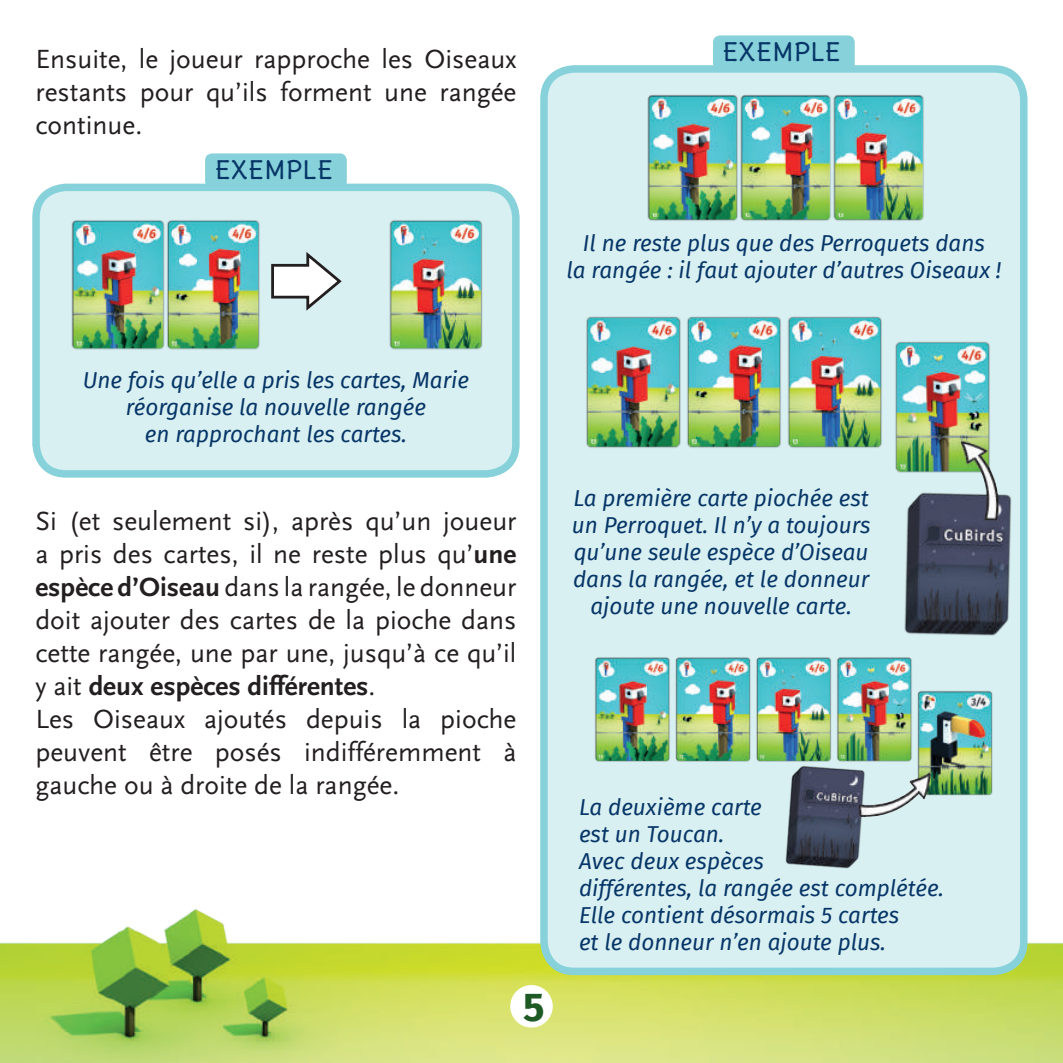
<style>
.page{position:relative;width:1063px;height:1063px;background:#fff}
.page>*{position:absolute;margin:0;border:0;box-sizing:border-box;transform-origin:0 0}
.t1{font:700 40px "Fira Sans";color:#1f5a24}
.t2{font:27.5px/33px "Scala Sans";color:#231f20;text-align:justify}
.t3{font:25px "Delius Unicase";color:#063567}
.t4{font:italic 22.5px/27px "Fira Sans";color:#063567;text-align:center}
.s1{font-weight:700}
</style>
<div class="page">
<img style="left:0;top:909px;width:1063px;height:154px">
<div style="left:510px;top:985px;width:43px;height:43px;background:#fff;border-radius:50%"></div>
<div style="left:36px;top:187px;width:480px;height:287px;background:#d9f0f2;border-radius:30px"></div>
<div style="left:32px;top:184px;width:488px;height:294px;border:8px solid #87d2da;border-radius:30px"></div>
<div style="left:205px;top:153px;width:142px;height:36px;background:#87d2da;border-radius:7px"></div>
<img style="left:71px;top:208px;width:449px;height:154px">
<div style="left:544px;top:69px;width:480px;height:902px;background:#d9f0f2;border-radius:30px"></div>
<div style="left:540px;top:65px;width:488px;height:910px;border:8px solid #87d2da;border-radius:30px"></div>
<img style="left:595px;top:657px;width:398px;height:212px">
<div style="left:713px;top:35px;width:142px;height:36px;background:#87d2da;border-radius:7px"></div>
<img style="left:586px;top:316px;width:426px;height:320px">
<svg style="left:270px;top:251px;width:73px;height:61px"></svg>
<img style="left:647px;top:94px;width:277px;height:127px">
<p class="t2" style="left:35px;top:44px;width:483px">Ensuite, le joueur rapproche les Oiseaux restants pour qu’ils forment une rangée continue.</p>
<p class="t3" style="left:215px;top:153px;width:120px">EXEMPLE</p>
<p class="t3" style="left:723px;top:35px;width:120px">EXEMPLE</p>
<p class="t4" style="left:567px;top:229px;width:436px">Il ne reste plus que des Perroquets dans<br>la rangée : il faut ajouter d’autres Oiseaux !</p>
<p class="t4" style="left:83px;top:366px;width:388px">Une fois qu’elle a pris les cartes, Marie réorganise la nouvelle rangée<br>en rapprochant les cartes.</p>
<p class="t2" style="left:35px;top:506px;width:483px;text-align:left">Si (et seulement si), après qu’un joueur a pris des cartes, il ne reste plus qu’<span class="s1">une espèce d’Oiseau</span> dans la rangée, le donneur doit ajouter des cartes de la pioche dans cette rangée, une par une, jusqu’à ce qu’il y ait <span class="s1">deux espèces différentes</span>.<br>Les Oiseaux ajoutés depuis la pioche peuvent être posés indifféremment à gauche ou à droite de la rangée.</p>
<h1 class="t1" style="left:523px;top:973px;width:23px">5</h1>
<p class="t4" style="left:572px;top:484px;width:300px">La première carte piochée est un Perroquet. Il n’y a toujours qu’une seule espèce d’Oiseau dans la rangée, et le donneur ajoute une nouvelle carte.</p>
<p class="t4" style="left:579px;top:793px;width:367px;text-align:left">La deuxième carte<br>est un Toucan.<br>Avec deux espèces<br>différentes, la rangée est complétée.<br>Elle contient désormais 5 cartes<br>et le donneur n’en ajoute plus.</p>
</div>
